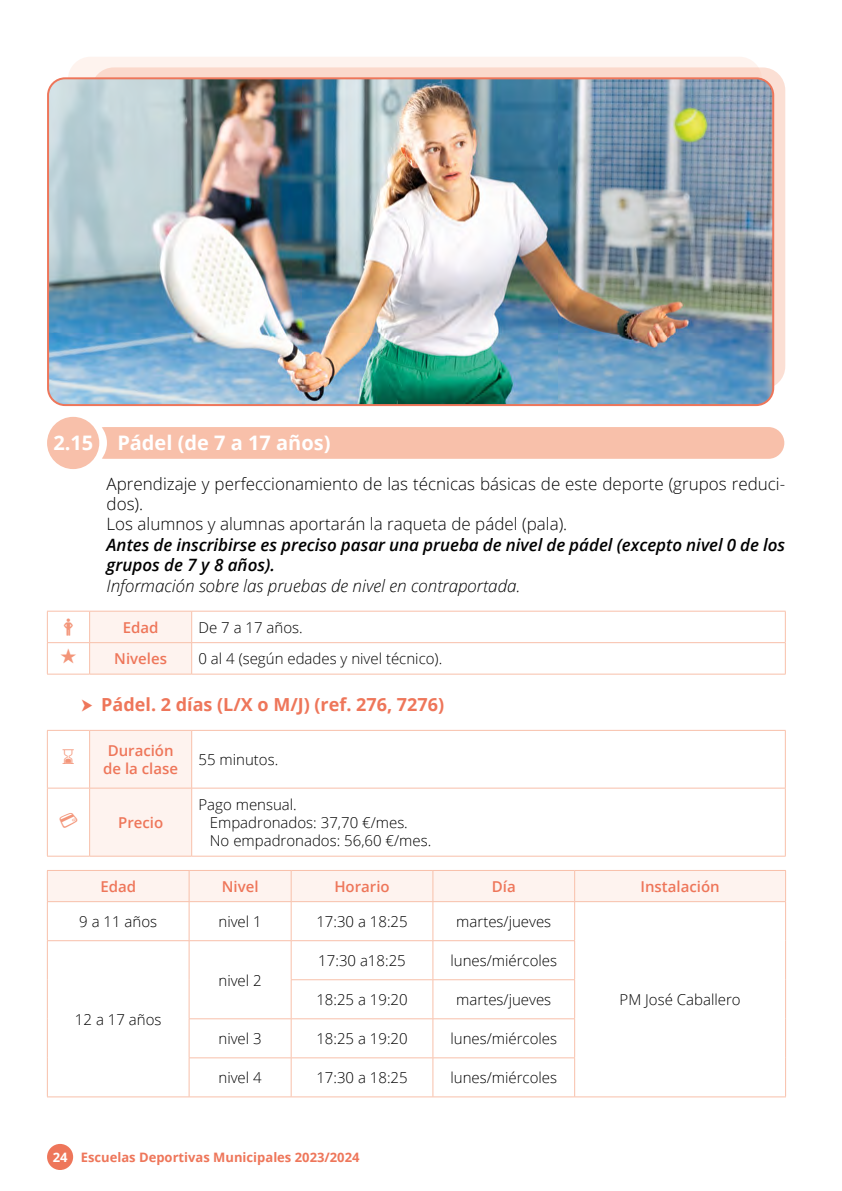
<style>
.page{position:relative;width:842px;height:1191px;background:#fff}
.page>*{position:absolute;margin:0;border:0;box-sizing:border-box;transform-origin:0 0}
.t1{font:700 20px "Open Sans";color:#fff}
.t2{font:700 18px "Open Sans";color:#ee765a}
.t3{font:300 17px/20.4px "Open Sans";color:#000}
.t4{font:italic 600 17px/20.4px "Open Sans";color:#000}
.t5{font:italic 300 17px "Open Sans";color:#000}
.t6{font:300 15px/18px "Open Sans";color:#000}
.t7{font:600 15px/18px "Open Sans";color:#ee765a}
.t8{font:700 13px "Open Sans";color:#ee765a}
.s1{color:#f39579}
.s2{color:#fff}
</style>
<div class="page">
<div style="left:47px;top:1143px;width:26px;height:27px;background:#ee765a;border-radius:50%"></div>
<div style="left:47px;top:417px;width:52px;height:52px;background:#f8c0aa;border-radius:50%"></div>
<div style="left:102px;top:427px;width:682px;height:32px;background:#f8c0aa"></div>
<div style="left:90px;top:612px;width:101px;height:62px;background:#fef3ef"></div>
<hr style="left:785px;top:643px;width:1px;height:31px;background:#f8c0aa">
<hr style="left:192px;top:674px;width:594px;height:1px;background:#f8c0aa">
<hr style="left:90px;top:611px;width:102px;height:1px;background:#f8c0aa">
<hr style="left:90px;top:642px;width:102px;height:1px;background:#f8c0aa">
<hr style="left:191px;top:643px;width:1px;height:31px;background:#f8c0aa">
<hr style="left:90px;top:674px;width:102px;height:1px;background:#f8c0aa">
<hr style="left:47px;top:611px;width:43px;height:1px;background:#f8c0aa">
<hr style="left:47px;top:611px;width:1px;height:31px;background:#f8c0aa">
<hr style="left:89px;top:611px;width:1px;height:31px;background:#f8c0aa">
<hr style="left:47px;top:642px;width:43px;height:1px;background:#f8c0aa">
<hr style="left:47px;top:643px;width:1px;height:31px;background:#f8c0aa">
<hr style="left:89px;top:643px;width:1px;height:31px;background:#f8c0aa">
<hr style="left:47px;top:674px;width:43px;height:1px;background:#f8c0aa">
<hr style="left:192px;top:611px;width:594px;height:1px;background:#f8c0aa">
<hr style="left:191px;top:611px;width:1px;height:31px;background:#f8c0aa">
<hr style="left:785px;top:611px;width:1px;height:31px;background:#f8c0aa">
<hr style="left:192px;top:642px;width:594px;height:1px;background:#f8c0aa">
<div style="left:90px;top:731px;width:101px;height:125px;background:#fef3ef"></div>
<hr style="left:785px;top:788px;width:1px;height:68px;background:#f8c0aa">
<hr style="left:192px;top:856px;width:594px;height:1px;background:#f8c0aa">
<hr style="left:90px;top:730px;width:102px;height:1px;background:#f8c0aa">
<hr style="left:90px;top:787px;width:102px;height:1px;background:#f8c0aa">
<hr style="left:191px;top:788px;width:1px;height:68px;background:#f8c0aa">
<hr style="left:90px;top:856px;width:102px;height:1px;background:#f8c0aa">
<hr style="left:47px;top:730px;width:43px;height:1px;background:#f8c0aa">
<hr style="left:47px;top:730px;width:1px;height:58px;background:#f8c0aa">
<hr style="left:89px;top:730px;width:1px;height:58px;background:#f8c0aa">
<hr style="left:47px;top:787px;width:43px;height:1px;background:#f8c0aa">
<hr style="left:47px;top:788px;width:1px;height:68px;background:#f8c0aa">
<hr style="left:89px;top:788px;width:1px;height:68px;background:#f8c0aa">
<hr style="left:47px;top:856px;width:43px;height:1px;background:#f8c0aa">
<hr style="left:192px;top:730px;width:594px;height:1px;background:#f8c0aa">
<hr style="left:191px;top:730px;width:1px;height:58px;background:#f8c0aa">
<hr style="left:785px;top:730px;width:1px;height:58px;background:#f8c0aa">
<hr style="left:192px;top:787px;width:594px;height:1px;background:#f8c0aa">
<div style="left:48px;top:871px;width:737px;height:30px;background:#fef3ef"></div>
<hr style="left:291px;top:870px;width:1px;height:31px;background:#f8c0aa">
<hr style="left:433px;top:870px;width:1px;height:31px;background:#f8c0aa">
<hr style="left:433px;top:941px;width:1px;height:38px;background:#f8c0aa">
<hr style="left:433px;top:1019px;width:1px;height:38px;background:#f8c0aa">
<hr style="left:47px;top:1096px;width:142px;height:1px;background:#f8c0aa">
<hr style="left:47px;top:870px;width:142px;height:1px;background:#f8c0aa">
<hr style="left:47px;top:870px;width:1px;height:31px;background:#f8c0aa">
<hr style="left:189px;top:870px;width:102px;height:1px;background:#f8c0aa">
<hr style="left:189px;top:870px;width:1px;height:31px;background:#f8c0aa">
<hr style="left:291px;top:870px;width:142px;height:1px;background:#f8c0aa">
<hr style="left:433px;top:870px;width:142px;height:1px;background:#f8c0aa">
<hr style="left:575px;top:870px;width:211px;height:1px;background:#f8c0aa">
<hr style="left:574px;top:870px;width:1px;height:31px;background:#f8c0aa">
<hr style="left:785px;top:870px;width:1px;height:31px;background:#f8c0aa">
<hr style="left:47px;top:941px;width:1px;height:38px;background:#f8c0aa">
<hr style="left:47px;top:979px;width:1px;height:39px;background:#f8c0aa">
<hr style="left:47px;top:1018px;width:1px;height:39px;background:#f8c0aa">
<hr style="left:47px;top:1057px;width:1px;height:39px;background:#f8c0aa">
<hr style="left:47px;top:901px;width:142px;height:1px;background:#f8c0aa">
<hr style="left:47px;top:902px;width:1px;height:38px;background:#f8c0aa">
<hr style="left:47px;top:940px;width:142px;height:1px;background:#f8c0aa">
<hr style="left:189px;top:901px;width:102px;height:1px;background:#f8c0aa">
<hr style="left:189px;top:902px;width:1px;height:38px;background:#f8c0aa">
<hr style="left:291px;top:901px;width:142px;height:1px;background:#f8c0aa">
<hr style="left:291px;top:902px;width:1px;height:38px;background:#f8c0aa">
<hr style="left:291px;top:940px;width:142px;height:1px;background:#f8c0aa">
<hr style="left:433px;top:901px;width:142px;height:1px;background:#f8c0aa">
<hr style="left:433px;top:902px;width:1px;height:38px;background:#f8c0aa">
<hr style="left:433px;top:940px;width:142px;height:1px;background:#f8c0aa">
<hr style="left:575px;top:901px;width:211px;height:1px;background:#f8c0aa">
<hr style="left:574px;top:902px;width:1px;height:38px;background:#f8c0aa">
<hr style="left:785px;top:902px;width:1px;height:38px;background:#f8c0aa">
<hr style="left:785px;top:940px;width:1px;height:39px;background:#f8c0aa">
<hr style="left:785px;top:979px;width:1px;height:39px;background:#f8c0aa">
<hr style="left:785px;top:1018px;width:1px;height:39px;background:#f8c0aa">
<hr style="left:785px;top:1057px;width:1px;height:39px;background:#f8c0aa">
<hr style="left:189px;top:940px;width:102px;height:1px;background:#f8c0aa">
<hr style="left:189px;top:941px;width:1px;height:38px;background:#f8c0aa">
<hr style="left:291px;top:941px;width:1px;height:38px;background:#f8c0aa">
<hr style="left:189px;top:979px;width:1px;height:39px;background:#f8c0aa">
<hr style="left:574px;top:941px;width:1px;height:38px;background:#f8c0aa">
<hr style="left:291px;top:979px;width:142px;height:1px;background:#f8c0aa">
<hr style="left:291px;top:980px;width:1px;height:38px;background:#f8c0aa">
<hr style="left:291px;top:1018px;width:142px;height:1px;background:#f8c0aa">
<hr style="left:433px;top:979px;width:142px;height:1px;background:#f8c0aa">
<hr style="left:433px;top:980px;width:1px;height:38px;background:#f8c0aa">
<hr style="left:433px;top:1018px;width:142px;height:1px;background:#f8c0aa">
<hr style="left:574px;top:980px;width:1px;height:38px;background:#f8c0aa">
<hr style="left:189px;top:1018px;width:102px;height:1px;background:#f8c0aa">
<hr style="left:189px;top:1019px;width:1px;height:38px;background:#f8c0aa">
<hr style="left:291px;top:1019px;width:1px;height:38px;background:#f8c0aa">
<hr style="left:574px;top:1019px;width:1px;height:38px;background:#f8c0aa">
<hr style="left:189px;top:1057px;width:102px;height:1px;background:#f8c0aa">
<hr style="left:189px;top:1058px;width:1px;height:38px;background:#f8c0aa">
<hr style="left:189px;top:1096px;width:102px;height:1px;background:#f8c0aa">
<hr style="left:291px;top:1057px;width:142px;height:1px;background:#f8c0aa">
<hr style="left:291px;top:1058px;width:1px;height:38px;background:#f8c0aa">
<hr style="left:291px;top:1096px;width:142px;height:1px;background:#f8c0aa">
<hr style="left:433px;top:1057px;width:142px;height:1px;background:#f8c0aa">
<hr style="left:433px;top:1058px;width:1px;height:38px;background:#f8c0aa">
<hr style="left:433px;top:1096px;width:142px;height:1px;background:#f8c0aa">
<hr style="left:574px;top:1058px;width:1px;height:38px;background:#f8c0aa">
<hr style="left:575px;top:1096px;width:211px;height:1px;background:#f8c0aa">
<div style="left:68px;top:57px;width:694px;height:230px;background:#fef3ee;border-radius:23px"></div>
<div style="left:91px;top:67px;width:694px;height:322px;background:#fbd9cc;border-radius:23px"></div>
<img style="left:50px;top:80px;width:723px;height:325px">
<div style="left:47px;top:77px;width:727px;height:329px;border:2px solid #ee765a;border-radius:17px"></div>
<h1 class="t1" style="left:53px;top:428px;width:279px">2.15 Pádel (de 7 a 17 años)</h1>
<p class="t3" style="left:107px;top:472px;width:680px">Aprendizaje y perfeccionamiento de las técnicas básicas de este deporte (grupos reduci&shy;dos).<br>Los alumnos y alumnas aportarán la raqueta de pádel (pala).</p>
<p class="t4" style="left:107px;top:534px;width:680px">Antes de inscribirse es preciso pasar una prueba de nivel de pádel (excepto nivel 0 de los grupos de 7 y 8 años).</p>
<p class="t5" style="left:107px;top:573px;width:415px">Información sobre las pruebas de nivel en contraportada.</p>
<p class="t7" style="left:123px;top:618px;width:37px">Edad</p>
<p class="t6" style="left:198px;top:618px;width:106px">De 7 a 17 años.</p>
<p class="t7" style="left:60px;top:649px;width:109px"><span class="s1">★</span> Niveles</p>
<p class="t6" style="left:198px;top:649px;width:245px">0 al 4 (según edades y nivel técnico).</p>
<p class="t2" style="left:81px;top:691px;width:365px">⮞ Pádel. 2 días (L/X o M/J) (ref. 276, 7276)</p>
<p class="t7" style="left:103px;top:741px;width:76px">Duración de la clase</p>
<p class="t6" style="left:198px;top:750px;width:81px">55 minutos.</p>
<p class="t7" style="left:118px;top:813px;width:47px">Precio</p>
<p class="t6" style="left:210px;top:795px;width:223px;text-indent:-11px">Pago mensual.<br>Empadronados: 37,70 €/mes.<br>No empadronados: 56,60 €/mes.</p>
<p class="t7" style="left:100px;top:877px;width:37px">Edad</p>
<p class="t7" style="left:222px;top:877px;width:38px">Nivel</p>
<p class="t7" style="left:334px;top:877px;width:57px">Horario</p>
<p class="t7" style="left:492px;top:877px;width:25px">Día</p>
<p class="t7" style="left:640px;top:877px;width:81px">Instalación</p>
<p class="t6" style="left:79px;top:912px;width:79px">9 a 11 años</p>
<p class="t6" style="left:219px;top:912px;width:45px">nivel 1</p>
<p class="t6" style="left:316px;top:912px;width:93px">17:30 a 18:25</p>
<p class="t6" style="left:456px;top:912px;width:96px">martes/jueves</p>
<p class="t6" style="left:75px;top:1009px;width:88px">12 a 17 años</p>
<p class="t6" style="left:219px;top:970px;width:45px">nivel 2</p>
<p class="t6" style="left:318px;top:951px;width:89px">17:30 a18:25</p>
<p class="t6" style="left:450px;top:951px;width:108px">lunes/miércoles</p>
<p class="t6" style="left:316px;top:990px;width:93px">18:25 a 19:20</p>
<p class="t6" style="left:456px;top:990px;width:96px">martes/jueves</p>
<p class="t6" style="left:218px;top:1029px;width:45px">nivel 3</p>
<p class="t6" style="left:316px;top:1029px;width:93px">18:25 a 19:20</p>
<p class="t6" style="left:450px;top:1029px;width:108px">lunes/miércoles</p>
<p class="t6" style="left:219px;top:1068px;width:45px">nivel 4</p>
<p class="t6" style="left:316px;top:1068px;width:93px">17:30 a 18:25</p>
<p class="t6" style="left:450px;top:1068px;width:108px">lunes/miércoles</p>
<p class="t8" style="left:53px;top:1148px;width:308px"><span class="s2">24</span> Escuelas Deportivas Municipales 2023/2024</p>
<p class="t6" style="left:620px;top:990px;width:123px">PM José Caballero</p>
</div>
